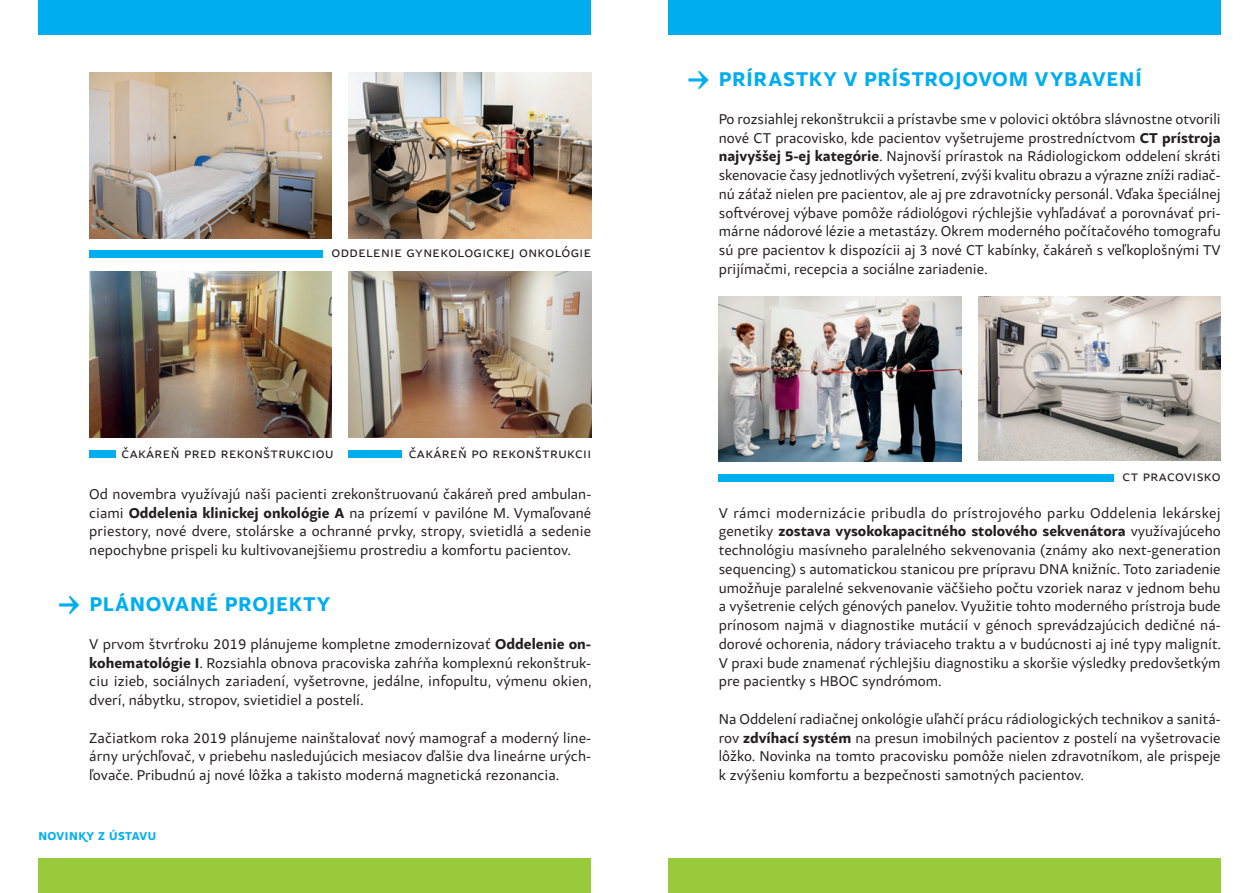
<style>
.page{position:relative;width:1259px;height:893px;background:#fff}
.page>*{position:absolute;margin:0;border:0;box-sizing:border-box;transform-origin:0 0}
.t1{font:500 30px "Samo Sans Pro";color:#00aeef}
.t2{font:700 21px "Samo Sans Pro";letter-spacing:.035em;color:#00aeef}
.t3{font:15px/18.8px "Samo Sans Pro";color:#231f20;text-align:justify}
.t4{font:15px "Samo Sans Pro";letter-spacing:.025em;color:#231f20}
.t5{font:700 12px "Samo Sans Pro";letter-spacing:.04em;color:#00aeef}
.s1{font-weight:700}
</style>
<div class="page">
<div style="left:38px;top:0;width:553px;height:34px;background:#00aeef"></div>
<div style="left:668px;top:0;width:552px;height:34px;background:#00aeef"></div>
<div style="left:38px;top:859px;width:553px;height:34px;background:#99ca3b"></div>
<div style="left:668px;top:859px;width:552px;height:34px;background:#99ca3b"></div>
<img style="left:89px;top:72px;width:243px;height:166px">
<img style="left:349px;top:72px;width:242px;height:166px">
<div style="left:89px;top:250px;width:233px;height:8px;background:#00aeef"></div>
<img style="left:89px;top:272px;width:243px;height:166px">
<img style="left:349px;top:272px;width:242px;height:166px">
<div style="left:349px;top:450px;width:53px;height:8px;background:#00aeef"></div>
<div style="left:89px;top:450px;width:27px;height:8px;background:#00aeef"></div>
<img style="left:719px;top:297px;width:242px;height:164px">
<img style="left:978px;top:297px;width:242px;height:164px">
<div style="left:719px;top:474px;width:395px;height:7px;background:#00aeef"></div>
<p class="t4" style="left:331px;top:246px;width:261px">oddelenie gynekologickej onkológie</p>
<p class="t4" style="left:121px;top:446px;width:213px">ČakáreŇ pred rekonštrukciou</p>
<p class="t4" style="left:409px;top:446px;width:184px">ČakáreŇ po rekonštrukcii</p>
<h1 class="t1" style="left:58px;top:593px;width:25px">→</h1>
<p class="t3" style="left:89px;top:486px;width:503px">Od novembra využívajú naši pacienti zrekonštruovanú čakáreň pred ambulan&shy;ciami <span class="s1">Oddelenia klinickej onkológie A</span> na prízemí v pavilóne M. Vymaľované priestory, nové dvere, stolárske a ochranné prvky, stropy, svietidlá a sedenie nepochybne prispeli ku kultivovanejšiemu prostrediu a komfortu pacientov.</p>
<h2 class="t2" style="left:89px;top:596px;width:242px">PLÁNOVANÉ PROJEKTY</h2>
<p class="t3" style="left:89px;top:636px;width:504px">V prvom štvrťroku 2019 plánujeme kompletne zmodernizovať <span class="s1">Oddelenie on&shy;kohematológie I</span>. Rozsiahla obnova pracoviska zahŕňa komplexnú rekonštruk&shy;ciu izieb, sociálnych zariadení, vyšetrovne, jedálne, infopultu, výmenu okien, dverí, nábytku, stropov, svietidiel a postelí.</p>
<p class="t3" style="left:89px;top:729px;width:503px">Začiatkom roka 2019 plánujeme nainštalovať nový mamograf a moderný line&shy;árny urýchľovač, v priebehu nasledujúcich mesiacov ďalšie dva lineárne urých&shy;ľovače. Pribudnú aj nové lôžka a takisto moderná magnetická rezonancia.</p>
<p class="t5" style="left:38px;top:831px;width:119px">NOVINKY Z ÚSTAVU</p>
<h1 class="t1" style="left:687px;top:68px;width:25px">→</h1>
<h2 class="t2" style="left:719px;top:71px;width:424px">PRÍRASTKY V PRÍSTROJOVOM VYBAVENÍ</h2>
<p class="t3" style="left:719px;top:111px;width:503px">Po rozsiahlej rekonštrukcii a prístavbe sme v polovici októbra slávnostne otvorili nové CT pracovisko, kde pacientov vyšetrujeme prostredníctvom <span class="s1">CT prístroja najvyššej 5-ej kategórie</span>. Najnovší prírastok na Rádiologickom oddelení skráti skenovacie časy jednotlivých vyšetrení, zvýši kvalitu obrazu a výrazne zníži radiač&shy;nú záťaž nielen pre pacientov, ale aj pre zdravotnícky personál. Vďaka špeciálnej softvérovej výbave pomôže rádiológovi rýchlejšie vyhľadávať a porovnávať pri&shy;márne nádorové lézie a metastázy. Okrem moderného počítačového tomografu sú pre pacientov k dispozícii aj 3 nové CT kabínky, čakáreň s veľkoplošnými TV prijímačmi, recepcia a sociálne zariadenie.</p>
<p class="t4" style="left:1122px;top:470px;width:100px">ct pracovisko</p>
<p class="t3" style="left:719px;top:504px;width:504px">V rámci modernizácie pribudla do prístrojového parku Oddelenia lekárskej genetiky <span class="s1">zostava vysokokapacitného stolového sekvenátora</span> využívajúceho technológiu masívneho paralelného sekvenovania (známy ako next-generation sequencing) s automatickou stanicou pre prípravu DNA knižníc. Toto zariadenie umožňuje paralelné sekvenovanie väčšieho počtu vzoriek naraz v jednom behu a vyšetrenie celých génových panelov. Využitie tohto moderného prístroja bude prínosom najmä v diagnostike mutácií v génoch sprevádzajúcich dedičné ná&shy;dorové ochorenia, nádory tráviaceho traktu a v budúcnosti aj iné typy malignít.<br>V praxi bude znamenať rýchlejšiu diagnostiku a skoršie výsledky predovšetkým pre pacientky s HBOC syndrómom.</p>
<p class="t3" style="left:719px;top:711px;width:503px">Na Oddelení radiačnej onkológie uľahčí prácu rádiologických technikov a sanitá&shy;rov <span class="s1">zdvíhací systém</span> na presun imobilných pacientov z postelí na vyšetrovacie lôžko. Novinka na tomto pracovisku pomôže nielen zdravotníkom, ale prispeje k zvýšeniu komfortu a bezpečnosti samotných pacientov.</p>
</div>
